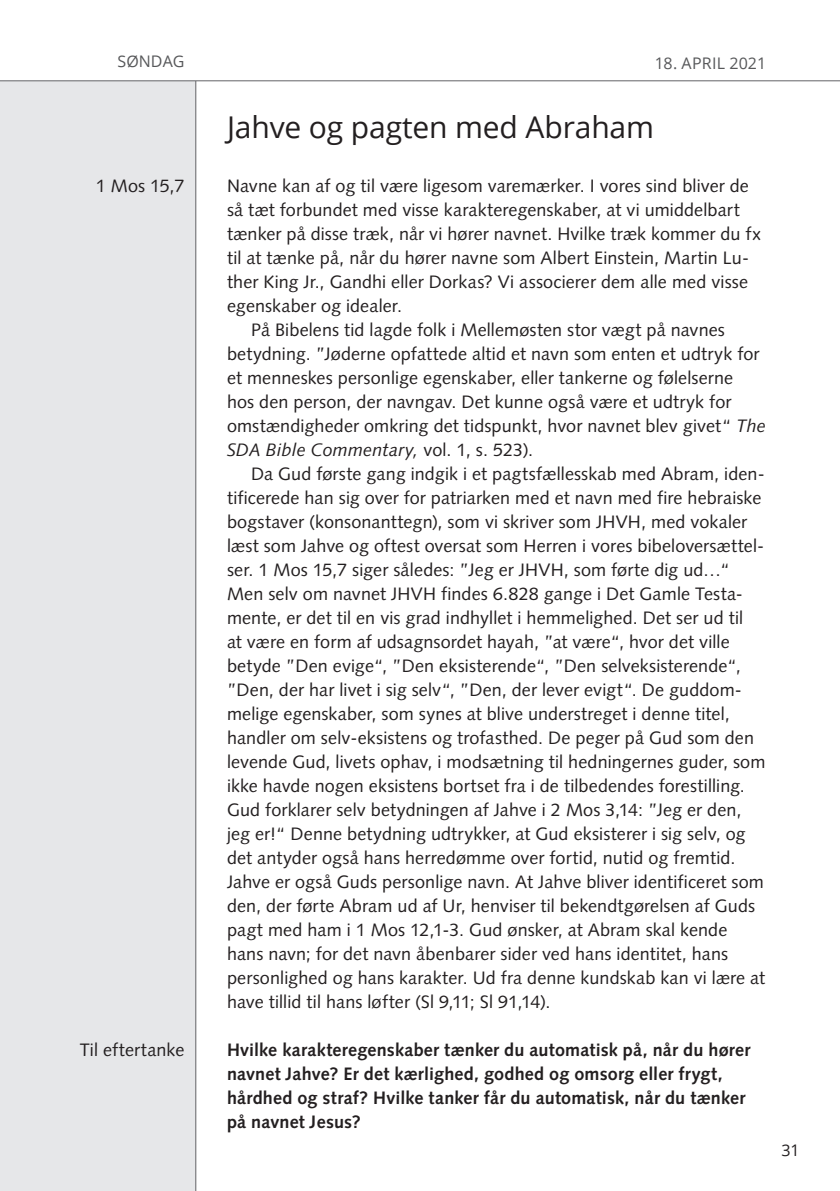
<style>
.page{position:relative;width:840px;height:1191px;background:#fff}
.page>*{position:absolute;margin:0;border:0;box-sizing:border-box;transform-origin:0 0}
.t1{font:30px "Open Sans";letter-spacing:-.005em;color:#231f20}
.t2{font:18px "Syntax LT Std";letter-spacing:.005em;color:#231f20}
.t3{font:700 18px/24px "Syntax LT Std";letter-spacing:.01em;color:#231f20}
.t4{font:italic 18px "Syntax LT Std";letter-spacing:.005em;color:#231f20}
.t5{font:16px "Open Sans";color:#57585a}
.t6{font:16px "Open Sans";color:#231f20}
.s1{font-style:italic}
.s2{font-style:normal}
</style>
<div class="page">
<div style="left:0;top:0;width:196px;height:1191px;background:#e6e7e9"></div>
<hr style="left:195px;top:0;width:1px;height:1191px;background:#636366">
<div style="left:0;top:0;width:839px;height:81px;background:#fff"></div>
<hr style="left:0;top:80px;width:839px;height:1px;background:#636366">
<p class="t5" style="left:118px;top:50px;width:68px">SØNDAG</p>
<p class="t2" style="left:96px;top:175px;width:90px">1 Mos 15,7</p>
<p class="t2" style="left:80px;top:1039px;width:106px">Til eftertanke</p>
<p class="t5" style="left:654px;top:52px;width:113px">18. APRIL 2021</p>
<h1 class="t1" style="left:227px;top:106px;width:428px">Jahve og pagten med Abraham</h1>
<p class="t2" style="left:227px;top:175px;width:523px">Navne kan af og til være ligesom varemærker. I vores sind bliver de</p>
<p class="t2" style="left:227px;top:199px;width:514px">så tæt forbundet med visse karakteregenskaber, at vi umiddelbart</p>
<p class="t2" style="left:227px;top:223px;width:535px">tænker på disse træk, når vi hører navnet. Hvilke træk kommer du fx</p>
<p class="t2" style="left:227px;top:247px;width:523px">til at tænke på, når du hører navne som Albert Einstein, Martin Lu-</p>
<p class="t2" style="left:227px;top:271px;width:522px">ther King Jr., Gandhi eller Dorkas? Vi associerer dem alle med visse</p>
<p class="t2" style="left:227px;top:295px;width:176px">egenskaber og idealer.</p>
<p class="t2" style="left:251px;top:319px;width:475px">På Bibelens tid lagde folk i Mellemøsten stor vægt på navnes</p>
<p class="t2" style="left:227px;top:343px;width:533px">betydning. ”Jøderne opfattede altid et navn som enten et udtryk for</p>
<p class="t2" style="left:227px;top:367px;width:507px">et menneskes personlige egenskaber, eller tankerne og følelserne</p>
<p class="t2" style="left:227px;top:391px;width:505px">hos den person, der navngav. Det kunne også være et udtryk for</p>
<p class="t2" style="left:227px;top:415px;width:540px">omstændigheder omkring det tidspunkt, hvor navnet blev givet“ <span class="s1">The</span></p>
<p class="t4" style="left:227px;top:439px;width:307px">SDA Bible Commentary, <span class="s2">vol. 1, s. 523).</span></p>
<p class="t2" style="left:251px;top:463px;width:515px">Da Gud første gang indgik i et pagtsfællesskab med Abram, iden-</p>
<p class="t2" style="left:227px;top:487px;width:535px">tificerede han sig over for patriarken med et navn med fire hebraiske</p>
<p class="t2" style="left:227px;top:511px;width:521px">bogstaver (konsonanttegn), som vi skriver som JHVH, med vokaler</p>
<p class="t2" style="left:227px;top:535px;width:538px">læst som Jahve og oftest oversat som Herren i vores bibeloversættel-</p>
<p class="t2" style="left:227px;top:559px;width:504px">ser. 1 Mos 15,7 siger således: ”Jeg er JHVH, som førte dig ud…“</p>
<p class="t2" style="left:227px;top:583px;width:517px">Men selv om navnet JHVH findes 6.828 gange i Det Gamle Testa-</p>
<p class="t2" style="left:227px;top:607px;width:517px">mente, er det til en vis grad indhyllet i hemmelighed. Det ser ud til</p>
<p class="t2" style="left:227px;top:631px;width:504px">at være en form af udsagnsordet hayah, ”at være“, hvor det ville</p>
<p class="t2" style="left:227px;top:655px;width:515px">betyde ”Den evige“, ”Den eksisterende“, ”Den selveksisterende“,</p>
<p class="t2" style="left:227px;top:679px;width:516px">”Den, der har livet i sig selv“, ”Den, der lever evigt“. De guddom-</p>
<p class="t2" style="left:227px;top:703px;width:504px">melige egenskaber, som synes at blive understreget i denne titel,</p>
<p class="t2" style="left:227px;top:727px;width:528px">handler om selv-eksistens og trofasthed. De peger på Gud som den</p>
<p class="t2" style="left:227px;top:751px;width:539px">levende Gud, livets ophav, i modsætning til hedningernes guder, som</p>
<p class="t2" style="left:227px;top:775px;width:519px">ikke havde nogen eksistens bortset fra i de tilbedendes forestilling.</p>
<p class="t2" style="left:227px;top:799px;width:515px">Gud forklarer selv betydningen af Jahve i 2 Mos 3,14: ”Jeg er den,</p>
<p class="t2" style="left:227px;top:823px;width:520px">jeg er!“ Denne betydning udtrykker, at Gud eksisterer i sig selv, og</p>
<p class="t2" style="left:227px;top:847px;width:509px">det antyder også hans herredømme over fortid, nutid og fremtid.</p>
<p class="t2" style="left:227px;top:871px;width:538px">Jahve er også Guds personlige navn. At Jahve bliver identificeret som</p>
<p class="t2" style="left:227px;top:895px;width:529px">den, der førte Abram ud af Ur, henviser til bekendtgørelsen af Guds</p>
<p class="t2" style="left:227px;top:919px;width:501px">pagt med ham i 1 Mos 12,1-3. Gud ønsker, at Abram skal kende</p>
<p class="t2" style="left:227px;top:943px;width:502px">hans navn; for det navn åbenbarer sider ved hans identitet, hans</p>
<p class="t2" style="left:227px;top:967px;width:539px">personlighed og hans karakter. Ud fra denne kundskab kan vi lære at</p>
<p class="t2" style="left:227px;top:991px;width:325px">have tillid til hans løfter (Sl 9,11; Sl 91,14).</p>
<p class="t3" style="left:227px;top:1038px;width:524px">Hvilke karakteregenskaber tænker du automatisk på, når du hører navnet Jahve? Er det kærlighed, godhed og omsorg eller frygt, hårdhed og straf? Hvilke tanker får du automatisk, når du tænker på navnet Jesus?</p>
<p class="t6" style="left:781px;top:1138px;width:20px">31</p>
</div>
